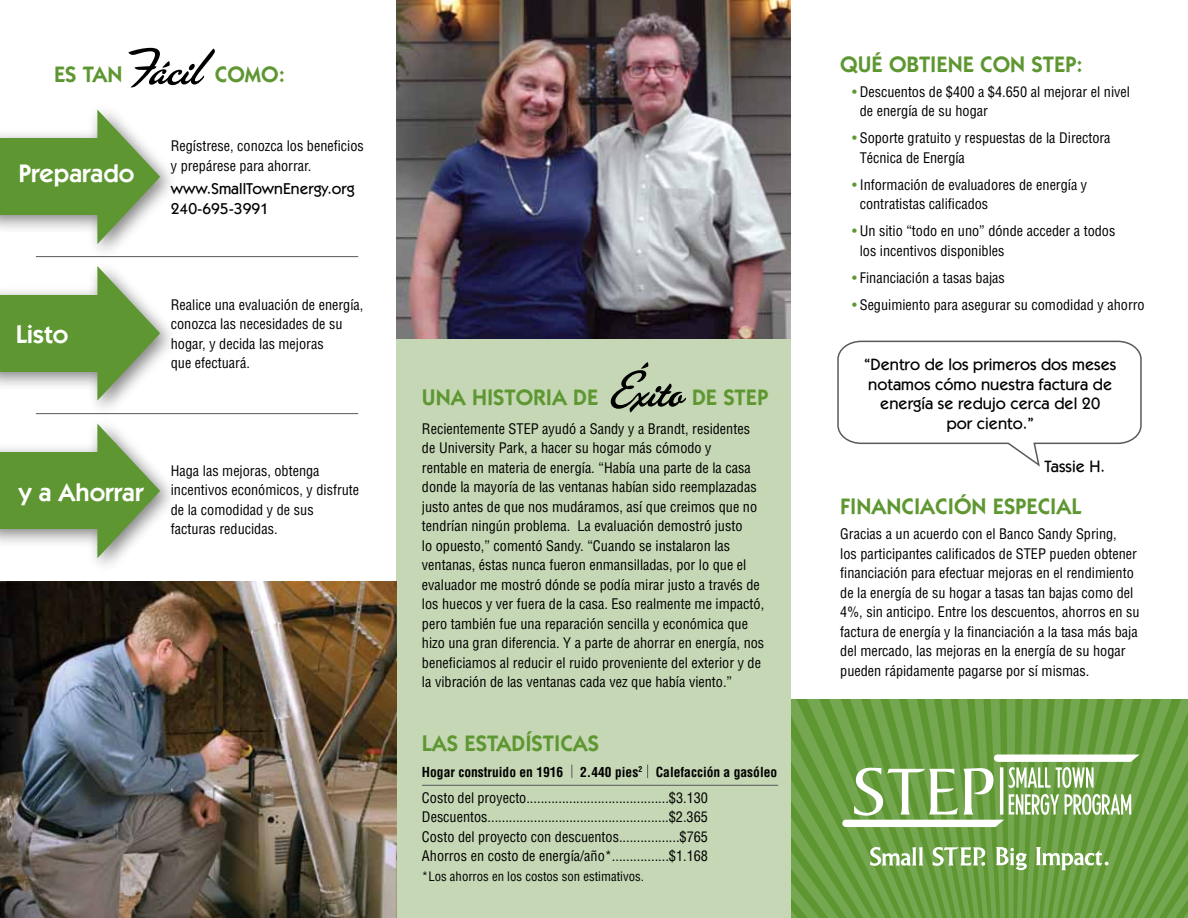
<style>
.page{position:relative;width:1188px;height:918px;background:#fff}
.page>*{position:absolute;margin:0;border:0;box-sizing:border-box;transform-origin:0 0}
.t1{font:52.5px "Las Vegas OT Fabulous";color:#000}
.t2{font:600 25.5px "Itc Kabel";color:#fff}
.t3{font:600 22.5px "Itc Kabel";color:#5e9732}
.t4{font:500 16.5px/19.5px "Itc Kabel";color:#000;text-align:center}
.t5{font:500 15.75px "Itc Kabel";color:#000}
.t6{font:condensed 14.25px/19.5px "Helvetica";color:#000}
.t7{font:700 condensed 13.5px "Helvetica";color:#000}
.t8{font:condensed 12.75px "Helvetica";color:#000}
.s1{font-family:"Las Vegas OT Fabulous";font-weight:400;font-size:52.5px;color:#000}
.s2{color:#5e9732}
</style>
<div class="page">
<div style="left:396px;top:0;width:395px;height:918px;background:#c5d7b4"></div>
<svg style="left:791px;top:700px;width:397px;height:218px;background:#6a9f42"></svg>
<img style="left:396px;top:0;width:395px;height:338px">
<svg style="left:571px;top:765px;width:1px;height:13px"></svg>
<svg style="left:647px;top:765px;width:1px;height:13px"></svg>
<img style="left:0;top:581px;width:396px;height:337px">
<hr style="left:422px;top:785px;width:356px;height:1px;background:#58595b">
<hr style="left:36px;top:256px;width:322px;height:1px;background:#58595b">
<hr style="left:36px;top:413px;width:322px;height:1px;background:#58595b">
<div style="left:0;top:102px;width:179px;height:160px;background:#000;opacity:.5"></div>
<div style="left:0;top:139px;width:105px;height:76px;background:#5e9732"></div>
<svg style="left:97px;top:109px;width:63px;height:135px"></svg>
<div style="left:0;top:258px;width:178px;height:160px;background:#000;opacity:.5"></div>
<div style="left:0;top:295px;width:105px;height:76px;background:#5e9732"></div>
<svg style="left:97px;top:266px;width:63px;height:135px"></svg>
<div style="left:0;top:416px;width:179px;height:160px;background:#000;opacity:.5"></div>
<div style="left:0;top:453px;width:105px;height:76px;background:#5e9732"></div>
<svg style="left:97px;top:424px;width:63px;height:134px"></svg>
<svg style="left:837px;top:340px;width:305px;height:127px"></svg>
<svg style="left:842px;top:755px;width:298px;height:72px"></svg>
<svg style="left:870px;top:847px;width:115px;height:19px"></svg>
<svg style="left:996px;top:847px;width:113px;height:23px"></svg>
<h3 class="t3" style="left:54px;top:62px;width:146px">ES TAN <span class="s1">Fácil</span></h3>
<h3 class="t3" style="left:215px;top:62px;width:72px">COMO:</h3>
<h2 class="t2" style="left:18px;top:158px;width:118px">Preparado</h2>
<p class="t6" style="left:171px;top:136px;width:195px">Regístrese, conozca los beneficios y prepárese para ahorrar.</p>
<p class="t5" style="left:171px;top:199px;width:100px">240-695-3991</p>
<p class="t5" style="left:171px;top:179px;width:185px">www.SmallTownEnergy.org</p>
<h3 class="t3" style="left:840px;top:51px;width:244px">QUÉ OBTIENE CON STEP:</h3>
<p class="t6" style="left:860px;top:81px;width:272px;text-indent:-7px"><span class="s2">•</span> Descuentos de $400 a $4.650 al mejorar el nivel de energía de su hogar</p>
<p class="t6" style="left:860px;top:128px;width:252px;text-indent:-7px"><span class="s2">•</span> Soporte gratuito y respuestas de la Directora<br>Técnica de Energía</p>
<p class="t6" style="left:860px;top:174px;width:229px;text-indent:-7px"><span class="s2">•</span> Información de evaluadores de energía y contratistas calificados</p>
<p class="t6" style="left:860px;top:221px;width:257px;text-indent:-7px"><span class="s2">•</span> Un sitio “todo en uno” dónde acceder a todos los incentivos disponibles</p>
<p class="t6" style="left:852px;top:267px;width:154px"><span class="s2">•</span> Financiación a tasas bajas</p>
<h2 class="t2" style="left:16px;top:319px;width:54px">Listo</h2>
<h2 class="t2" style="left:19px;top:477px;width:126px">y a Ahorrar</h2>
<p class="t6" style="left:171px;top:295px;width:194px">Realice una evaluación de energía,</p>
<p class="t6" style="left:852px;top:294px;width:294px"><span class="s2">•</span> Seguimiento para asegurar su comodidad y ahorro</p>
<p class="t6" style="left:171px;top:314px;width:173px">conozca las necesidades de su hogar, y decida las mejoras que efectuará.</p>
<p class="t4" style="left:864px;top:355px;width:254px">“Dentro de los primeros dos meses notamos cómo nuestra factura de energía se redujo cerca del 20<br>por ciento.”</p>
<h1 class="t1" style="left:609px;top:361px;width:73px">Éxito</h1>
<h3 class="t3" style="left:422px;top:384px;width:178px">UNA HISTORIA DE</h3>
<h3 class="t3" style="left:692px;top:384px;width:78px">DE STEP</h3>
<p class="t6" style="left:422px;top:419px;width:344px">Recientemente STEP ayudó a Sandy y a Brandt, residentes de University Park, a hacer su hogar más cómodo y<br>rentable en materia de energía. “Había una parte de la casa donde la mayoría de las ventanas habían sido reemplazadas justo antes de que nos mudáramos, así que creimos que no tendrían ningún problema. La evaluación demostró justo<br>lo opuesto,” comentó Sandy. “Cuando se instalaron las ventanas, éstas nunca fueron enmansilladas, por lo que el evaluador me mostró dónde se podía mirar justo a través de los huecos y ver fuera de la casa. Eso realmente me impactó, pero también fue una reparación sencilla y económica que hizo una gran diferencia. Y a parte de ahorrar en energía, nos beneficiamos al reducir el ruido proveniente del exterior y de la vibración de las ventanas cada vez que había viento.”</p>
<p class="t4" style="left:1045px;top:456px;width:62px">Tassie H.</p>
<p class="t6" style="left:171px;top:460px;width:190px">Haga las mejoras, obtenga incentivos económicos, y disfrute de la comodidad y de sus facturas reducidas.</p>
<h3 class="t3" style="left:840px;top:493px;width:243px">FINANCIACIÓN ESPECIAL</h3>
<p class="t6" style="left:840px;top:524px;width:301px">Gracias a un acuerdo con el Banco Sandy Spring,<br>los participantes calificados de STEP pueden obtener financiación para efectuar mejoras en el rendimiento de la energía de su hogar a tasas tan bajas como del 4%, sin anticipo. Entre los descuentos, ahorros en su factura de energía y la financiación a la tasa más baja del mercado, las mejoras en la energía de su hogar pueden rápidamente pagarse por sí mismas.</p>
<h3 class="t3" style="left:422px;top:730px;width:179px">LAS ESTADÍSTICAS</h3>
<p class="t7" style="left:422px;top:763px;width:143px">Hogar construido en 1916</p>
<p class="t7" style="left:580px;top:763px;width:199px">2.440 pies<sup>2</sup> Calefacción a gasóleo</p>
<p class="t6" style="left:422px;top:788px;width:288px;text-align:justify">Costo del proyecto........................................$3.130<br>Descuentos...................................................$2.365<br>Costo del proyecto con descuentos.................$765<br>Ahorros en costo de energía/año*................$1.168</p>
<p class="t8" style="left:422px;top:868px;width:223px">*Los ahorros en los costos son estimativos.</p>
</div>
